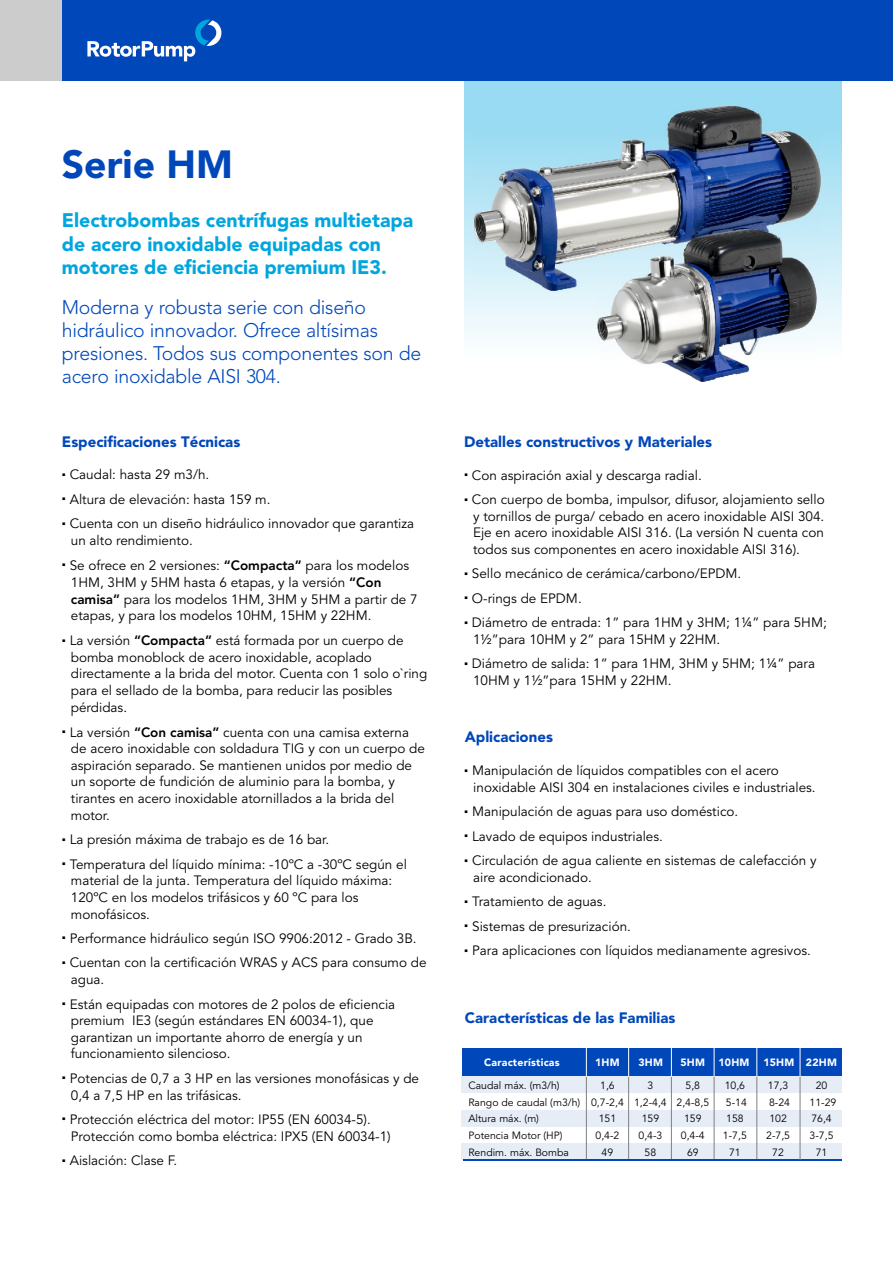
<style>
.page{position:relative;width:894px;height:1263px;background:#fff}
.page>*{position:absolute;margin:0;border:0;box-sizing:border-box;transform-origin:0 0}
.t1{font:500 39px "Avenir LT Std 65";color:#0047ba}
.t2{font:300 19.5px/23.1px "Avenir LT Std 35";letter-spacing:-.015em;color:#0047ba}
.t3{font:500 19.5px/23.4px "Avenir LT Std 65";color:#00a6de}
.t4{font:500 15px "Avenir LT Std 65";color:#0047ba}
.t5{font:13.5px/16.6px "Avenir LT Std 45";color:#000}
.t6{font:10.5px/16.6px "Avenir LT Std 45";color:#000;text-align:center}
.t7{font:500 10.5px "Avenir LT Std 65";letter-spacing:.02em;color:#fff}
.s1{font-family:"Avenir LT Std 55 Roman";font-weight:700}
</style>
<div class="page">
<div style="left:464px;top:72px;width:378px;height:395px;background:linear-gradient(to bottom,#8fd7f1,#fff)"></div>
<div style="left:62px;top:0;width:831px;height:81px;background:#0047ba"></div>
<div style="left:0;top:0;width:62px;height:81px;background:#ccc"></div>
<svg style="left:87px;top:19px;width:135px;height:42px"></svg>
<img style="left:474px;top:107px;width:347px;height:183px">
<img style="left:597px;top:229px;width:219px;height:153px">
<div style="left:462px;top:1048px;width:380px;height:29px;background:#0047ba"></div>
<div style="left:461px;top:1110px;width:381px;height:17px;background:#e6edf7"></div>
<div style="left:461px;top:1143px;width:381px;height:17px;background:#e6edf7"></div>
<div style="left:461px;top:1077px;width:381px;height:16px;background:#e6edf7"></div>
<hr style="left:628px;top:1077px;width:1px;height:83px;background:#808080">
<svg style="left:628px;top:1048px;width:1px;height:29px"></svg>
<hr style="left:586px;top:1077px;width:1px;height:83px;background:#808080">
<svg style="left:586px;top:1048px;width:1px;height:29px"></svg>
<hr style="left:714px;top:1077px;width:1px;height:83px;background:#808080">
<svg style="left:714px;top:1048px;width:1px;height:29px"></svg>
<hr style="left:671px;top:1077px;width:1px;height:83px;background:#808080">
<svg style="left:671px;top:1048px;width:1px;height:29px"></svg>
<hr style="left:757px;top:1077px;width:1px;height:83px;background:#808080">
<svg style="left:757px;top:1048px;width:1px;height:29px"></svg>
<hr style="left:463px;top:1160px;width:379px;height:1px;background:#0047ba">
<hr style="left:800px;top:1077px;width:1px;height:83px;background:#808080">
<svg style="left:800px;top:1048px;width:1px;height:29px"></svg>
<h1 class="t1" style="left:62px;top:149px;width:173px">Serie HM</h1>
<h2 class="t3" style="left:62px;top:210px;width:353px">Electrobombas centrífugas multietapa de acero inoxidable equipadas con motores de eficiencia premium IE3.</h2>
<h2 class="t2" style="left:62px;top:298px;width:361px">Moderna y robusta serie con diseño hidráulico innovador. Ofrece altísimas presiones. Todos sus componentes son de acero inoxidable AISI 304.</h2>
<p class="t4" style="left:62px;top:435px;width:180px">Especificaciones Técnicas</p>
<p class="t4" style="left:464px;top:435px;width:250px">Detalles constructivos y Materiales</p>
<p class="t5" style="left:62px;top:468px;width:149px">▪ Caudal: hasta 29 m3/h.</p>
<p class="t5" style="left:62px;top:492px;width:210px">▪ Altura de elevación: hasta 159 m.</p>
<p class="t5" style="left:71px;top:517px;width:345px;text-indent:-9px">▪ Cuenta con un diseño hidráulico innovador que garantiza un alto rendimiento.</p>
<p class="t5" style="left:71px;top:558px;width:348px;text-indent:-9px">▪ Se ofrece en 2 versiones: <span class="s1">“Compacta”</span> para los modelos 1HM, 3HM y 5HM hasta 6 etapas, y la versión <span class="s1">“Con camisa”</span> para los modelos 1HM, 3HM y 5HM a partir de 7 etapas, y para los modelos 10HM, 15HM y 22HM.</p>
<p class="t5" style="left:71px;top:633px;width:358px;text-indent:-9px">▪ La versión <span class="s1">“Compacta”</span> está formada por un cuerpo de bomba monoblock de acero inoxidable, acoplado directamente a la brida del motor. Cuenta con 1 solo o`ring para el sellado de la bomba, para reducir las posibles pérdidas.</p>
<p class="t5" style="left:71px;top:725px;width:356px;text-indent:-9px">▪ La versión <span class="s1">“Con camisa”</span> cuenta con una camisa externa de acero inoxidable con soldadura TIG y con un cuerpo de aspiración separado. Se mantienen unidos por medio de un soporte de fundición de aluminio para la bomba, y tirantes en acero inoxidable atornillados a la brida del motor.</p>
<p class="t5" style="left:62px;top:832px;width:269px">▪ La presión máxima de trabajo es de 16 bar.</p>
<p class="t5" style="left:71px;top:857px;width:338px;text-indent:-9px">▪ Temperatura del líquido mínima: -10ºC a -30ºC según el material de la junta. Temperatura del líquido máxima:<br>120ºC en los modelos trifásicos y 60 ºC para los monofásicos.</p>
<p class="t5" style="left:62px;top:931px;width:356px">▪ Performance hidráulico según ISO 9906:2012 - Grado 3B.</p>
<p class="t5" style="left:71px;top:956px;width:357px;text-indent:-9px">▪ Cuentan con la certificación WRAS y ACS para consumo de agua.</p>
<p class="t5" style="left:71px;top:997px;width:326px;text-indent:-9px">▪ Están equipadas con motores de 2 polos de eficiencia premium IE3 (según estándares EN 60034-1), que garantizan un importante ahorro de energía y un funcionamiento silencioso.</p>
<p class="t5" style="left:71px;top:1071px;width:350px;text-indent:-9px">▪ Potencias de 0,7 a 3 HP en las versiones monofásicas y de<br>0,4 a 7,5 HP en las trifásicas.</p>
<p class="t5" style="left:71px;top:1112px;width:321px;text-indent:-9px">▪ Protección eléctrica del motor: IP55 (EN 60034-5).<br>Protección como bomba eléctrica: IPX5 (EN 60034-1)</p>
<p class="t5" style="left:62px;top:1153px;width:117px">▪ Aislación: Clase F.</p>
<p class="t5" style="left:464px;top:468px;width:239px">▪ Con aspiración axial y descarga radial.</p>
<p class="t5" style="left:473px;top:492px;width:353px;text-align:justify;text-indent:-9px">▪ Con cuerpo de bomba, impulsor, difusor, alojamiento sello y tornillos de purga/ cebado en acero inoxidable AISI 304.<br>Eje en acero inoxidable AISI 316. (La versión N cuenta con todos sus componentes en acero inoxidable AISI 316).</p>
<p class="t5" style="left:464px;top:567px;width:279px">▪ Sello mecánico de cerámica/carbono/EPDM.</p>
<p class="t5" style="left:464px;top:591px;width:119px">▪ O-rings de EPDM.</p>
<p class="t5" style="left:473px;top:616px;width:355px;text-indent:-9px">▪ Diámetro de entrada: 1” para 1HM y 3HM; 1 ” para 5HM;<br>1½”para 10HM y 2” para 15HM y 22HM.</p>
<p class="t5" style="left:473px;top:657px;width:344px;text-indent:-9px">▪ Diámetro de salida: 1” para 1HM, 3HM y 5HM; 1 ” para<br>10HM y 1½”para 15HM y 22HM.</p>
<p class="t5" style="left:741px;top:616px;width:13px">¼</p>
<p class="t5" style="left:766px;top:657px;width:13px">¼</p>
<p class="t4" style="left:465px;top:731px;width:90px">Aplicaciones</p>
<p class="t5" style="left:473px;top:763px;width:344px;text-indent:-9px">▪ Manipulación de líquidos compatibles con el acero inoxidable AISI 304 en instalaciones civiles e industriales.</p>
<p class="t5" style="left:464px;top:804px;width:275px">▪ Manipulación de aguas para uso doméstico.</p>
<p class="t5" style="left:464px;top:829px;width:200px">▪ Lavado de equipos industriales.</p>
<p class="t5" style="left:473px;top:853px;width:345px;text-indent:-9px">▪ Circulación de agua caliente en sistemas de calefacción y aire acondicionado.</p>
<p class="t5" style="left:464px;top:894px;width:144px">▪ Tratamiento de aguas.</p>
<p class="t5" style="left:464px;top:919px;width:168px">▪ Sistemas de presurización.</p>
<p class="t5" style="left:464px;top:943px;width:348px">▪ Para aplicaciones con líquidos medianamente agresivos.</p>
<p class="t4" style="left:465px;top:1012px;width:212px">Características de las Familias</p>
<p class="t7" style="left:484px;top:1058px;width:77px">Características</p>
<p class="t7" style="left:595px;top:1058px;width:26px">1HM</p>
<p class="t6" style="left:468px;top:1078px;width:113px;text-align:left">Caudal máx. (m3/h)<br>Rango de caudal (m3/h)<br>Altura máx. (m)<br>Potencia Motor (HP)<br>Rendim. máx. Bomba</p>
<p class="t6" style="left:591px;top:1078px;width:34px">1,6<br>0,7-2,4<br>151<br>0,4-2<br>49</p>
<p class="t6" style="left:677px;top:1078px;width:34px">5,8<br>2,4-8,5<br>159<br>0,4-4<br>69</p>
<p class="t6" style="left:723px;top:1078px;width:25px">10,6<br>5-14<br>158<br>1-7,5<br>71</p>
<p class="t7" style="left:638px;top:1058px;width:26px">3HM</p>
<p class="t7" style="left:680px;top:1058px;width:26px">5HM</p>
<p class="t7" style="left:718px;top:1058px;width:32px">10HM</p>
<p class="t7" style="left:763px;top:1058px;width:32px">15HM</p>
<p class="t6" style="left:634px;top:1078px;width:34px">3<br>1,2-4,4<br>159<br>0,4-3<br>58</p>
<p class="t6" style="left:766px;top:1078px;width:25px">17,3<br>8-24<br>102<br>2-7,5<br>72</p>
<p class="t7" style="left:806px;top:1058px;width:32px">22HM</p>
<p class="t6" style="left:810px;top:1078px;width:28px">20<br>11-29<br>76,4<br>3-7,5<br>71</p>
</div>
